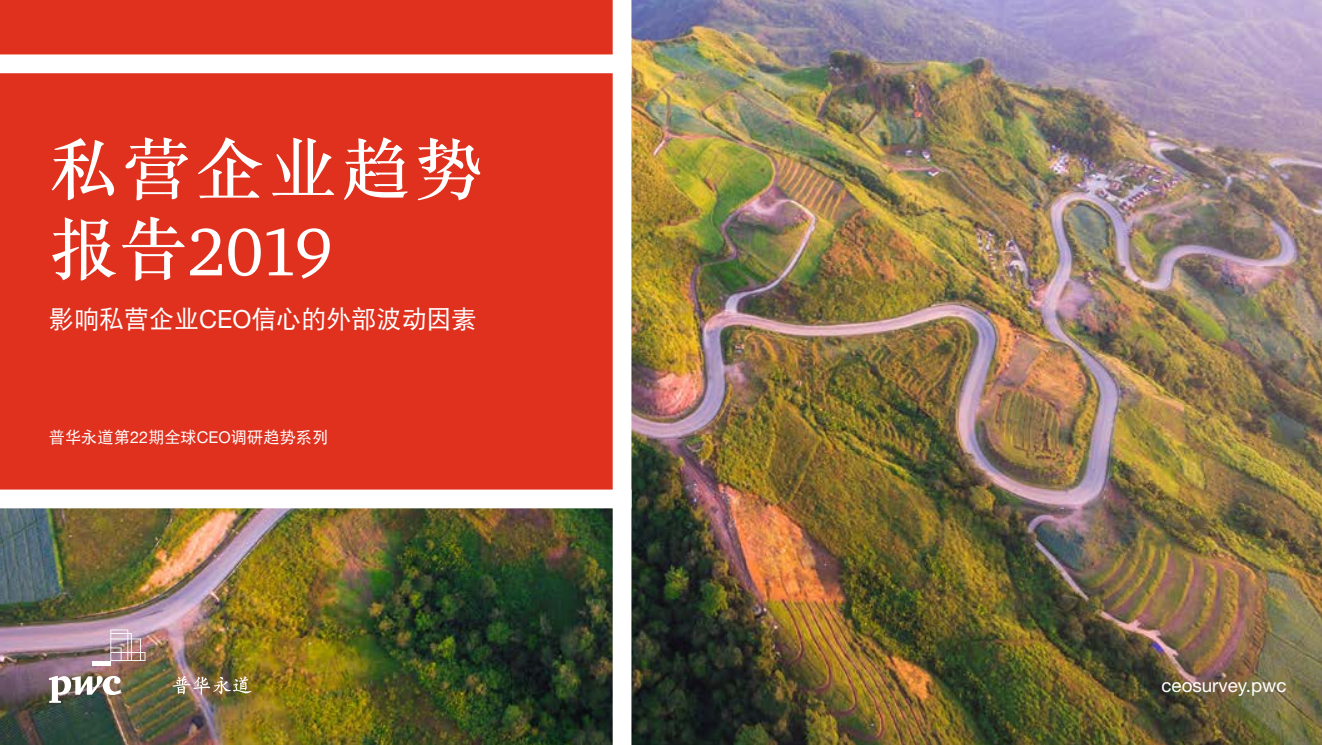
<style>
.page{position:relative;width:1322px;height:745px;background:#fff}
.page>*{position:absolute;margin:0;border:0;box-sizing:border-box;transform-origin:0 0}
.t1{font:500 68.75px "M Sung GB";letter-spacing:.065em;color:#fff}
.t2{font:68.75px "ITC Charter Com";color:#fff}
.t3{font:25px "DFP Hei W5";color:#fff}
.t4{font:18.75px "Helvetica Neue";color:#fff}
.t5{font:16.25px "DFP Hei W5";color:#fff}
.s1{font-family:"M Sung GB";font-weight:500}
.s2{font-family:"Helvetica Neue"}
</style>
<div class="page">
<img style="left:0;top:0;width:1322px;height:744px">
<div style="left:0;top:0;width:613px;height:489px;background:#e0301e"></div>
<div style="left:613px;top:0;width:18px;height:744px;background:#fff"></div>
<div style="left:0;top:489px;width:631px;height:19px;background:#fff"></div>
<div style="left:0;top:54px;width:631px;height:19px;background:#fff"></div>
<svg style="left:49px;top:675px;width:72px;height:27px"></svg>
<svg style="left:110px;top:629px;width:35px;height:31px"></svg>
<div style="left:92px;top:660px;width:18px;height:5px;background:#fff"></div>
<img style="left:172px;top:675px;width:79px;height:19px">
<h1 class="t1" style="left:50px;top:135px;width:436px">私营企业趋势</h1>
<h1 class="t2" style="left:50px;top:209px;width:285px"><span class="s1">报告</span>2019</h1>
<h2 class="t3" style="left:49px;top:305px;width:429px">影响私营企业<span class="s2">CEO</span>信心的外部波动因素</h2>
<p class="t5" style="left:49px;top:428px;width:281px">普华永道第<span class="s2">22</span>期全球<span class="s2">CEO</span>调研趋势系列</p>
<p class="t4" style="left:1161px;top:673px;width:126px">ceosurvey.pwc</p>
</div>
